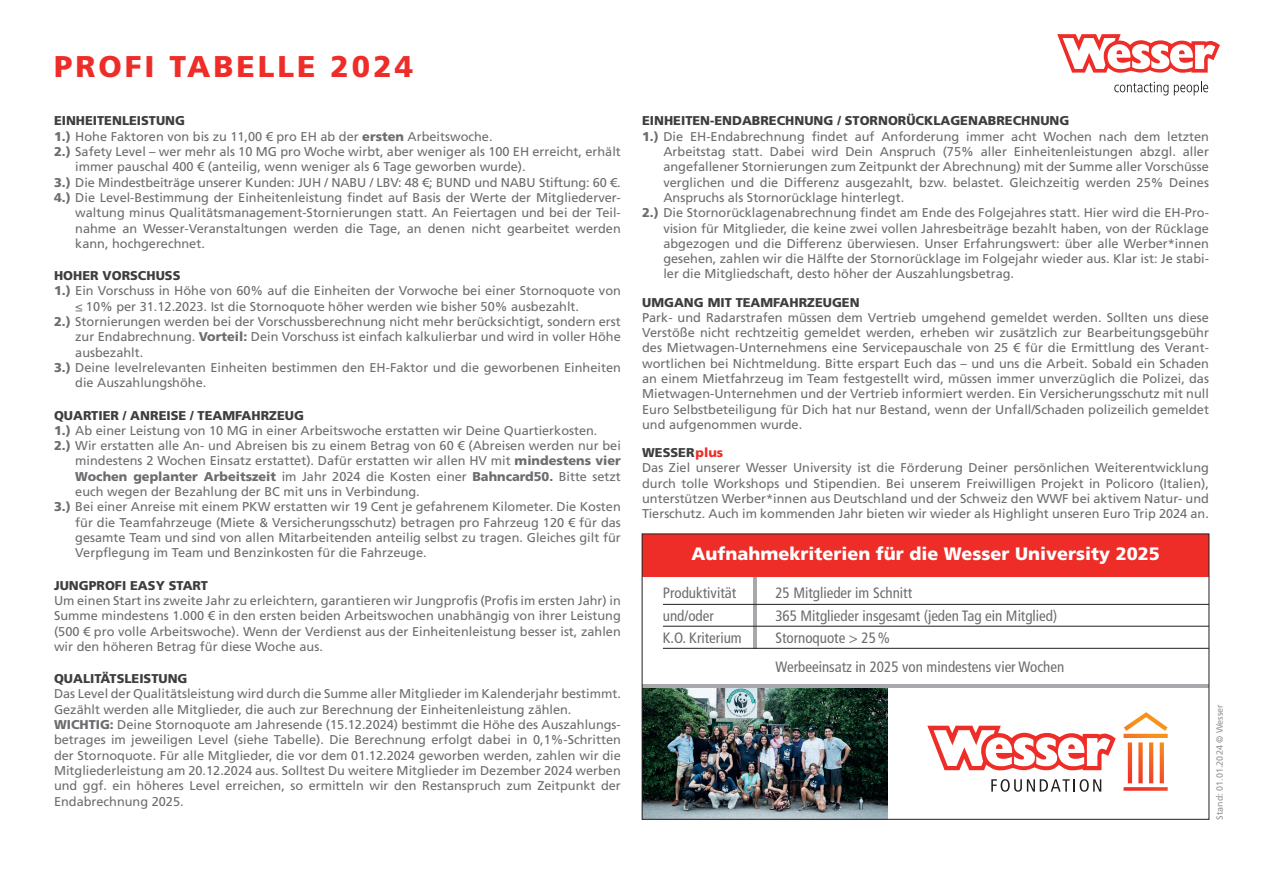
<style>
.page{position:relative;width:1263px;height:893px;background:#fff}
.page>*{position:absolute;margin:0;border:0;box-sizing:border-box;transform-origin:0 0}
.t1{font:900 30px "Frutiger LT Pro";letter-spacing:.1em;color:#ee2d28}
.t2{font:900 18px "Frutiger LT Pro";color:#fff}
.t3{font:condensed 15px/28.7px "Frutiger LT Pro";color:#6c6d70}
.t4{font:12.75px/15.3px "Frutiger LT Pro";color:#6c6d70;text-align:justify}
.t5{font:900 12.75px "Frutiger LT Pro";color:#3e3e3f}
.t6{font:900 12.75px "Frutiger LT Pro";color:#6c6d70}
.t7{font:9px "Frutiger LT Pro";color:#939598}
.s1{font-weight:900}
.s2{font-weight:400}
.s3{font-weight:900;color:#3e3e3f}
.s4{font-weight:900;color:#ee2d28}
</style>
<div class="page">
<img style="left:644px;top:687px;width:243px;height:130px">
<hr style="left:754px;top:565px;width:3px;height:83px;background:#a8a9ad">
<hr style="left:642px;top:684px;width:567px;height:3px;background:#a8a9ad">
<svg style="left:1057px;top:34px;width:163px;height:39px"></svg>
<svg style="left:1114px;top:82px;width:54px;height:13px"></svg>
<svg style="left:1174px;top:81px;width:34px;height:14px"></svg>
<div style="left:642px;top:534px;width:567px;height:42px;background:#ee2d28"></div>
<svg style="left:927px;top:712px;width:241px;height:80px"></svg>
<hr style="left:663px;top:604px;width:546px;height:1px;background:#231f20">
<hr style="left:663px;top:626px;width:546px;height:1px;background:#231f20">
<hr style="left:663px;top:648px;width:546px;height:1px;background:#231f20">
<h1 class="t1" style="left:54px;top:48px;width:361px">PROFI TABELLE 2024</h1>
<p class="t5" style="left:54px;top:113px;width:133px">EINHEITENLEISTUNG</p>
<p class="t4" style="left:54px;top:129px;width:440px"><span class="s1">1.)</span> Hohe Faktoren von bis zu 11,00 € pro EH ab der <span class="s1">ersten</span> Arbeitswoche.</p>
<p class="t4" style="left:54px;top:144px;width:568px"><span class="s1">2.)</span> Safety Level – wer mehr als 10 MG pro Woche wirbt, aber weniger als 100 EH erreicht, erhält</p>
<p class="t4" style="left:75px;top:159px;width:452px">immer pauschal 400 € (anteilig, wenn weniger als 6 Tage geworben wurde).</p>
<p class="t4" style="left:54px;top:175px;width:568px"><span class="s1">3.)</span> Die Mindestbeiträge unserer Kunden: JUH / NABU / LBV: 48 €; BUND und NABU Stiftung: 60 €.</p>
<p class="t4" style="left:54px;top:190px;width:568px"><span class="s1">4.)</span> Die Level-Bestimmung der Einheitenleistung findet auf Basis der Werte der Mitgliederver-</p>
<p class="t4" style="left:75px;top:205px;width:547px">waltung minus Qualitätsmanagement-Stornierungen statt. An Feiertagen und bei der Teil-</p>
<p class="t4" style="left:75px;top:221px;width:547px">nahme an Wesser-Veranstaltungen werden die Tage, an denen nicht gearbeitet werden</p>
<p class="t4" style="left:75px;top:236px;width:131px">kann, hochgerechnet.</p>
<p class="t5" style="left:54px;top:268px;width:128px">HOHER VORSCHUSS</p>
<p class="t4" style="left:54px;top:283px;width:568px"><span class="s1">1.)</span> Ein Vorschuss in Höhe von 60% auf die Einheiten der Vorwoche bei einer Stornoquote von</p>
<p class="t4" style="left:75px;top:299px;width:505px">≤ 10% per 31.12.2023. Ist die Stornoquote höher werden wie bisher 50% ausbezahlt.</p>
<p class="t4" style="left:54px;top:314px;width:568px"><span class="s1">2.)</span> Stornierungen werden bei der Vorschussberechnung nicht mehr berücksichtigt, sondern erst</p>
<p class="t4" style="left:75px;top:329px;width:547px">zur Endabrechnung. <span class="s1">Vorteil:</span> Dein Vorschuss ist einfach kalkulierbar und wird in voller Höhe</p>
<p class="t4" style="left:75px;top:345px;width:70px">ausbezahlt.</p>
<p class="t4" style="left:54px;top:360px;width:568px"><span class="s1">3.)</span> Deine levelrelevanten Einheiten bestimmen den EH-Faktor und die geworbenen Einheiten</p>
<p class="t4" style="left:75px;top:375px;width:133px">die Auszahlungshöhe.</p>
<p class="t5" style="left:54px;top:407px;width:251px">QUARTIER / ANREISE / TEAMFAHRZEUG</p>
<p class="t4" style="left:54px;top:423px;width:545px"><span class="s1">1.)</span> Ab einer Leistung von 10 MG in einer Arbeitswoche erstatten wir Deine Quartierkosten.</p>
<p class="t4" style="left:54px;top:438px;width:568px"><span class="s1">2.)</span> Wir erstatten alle An- und Abreisen bis zu einem Betrag von 60 € (Abreisen werden nur bei</p>
<p class="t4" style="left:75px;top:453px;width:547px">mindestens 2 Wochen Einsatz erstattet). Dafür erstatten wir allen HV mit <span class="s1">mindestens vier</span></p>
<p class="t6" style="left:75px;top:469px;width:547px">Wochen geplanter Arbeitszeit <span class="s2">im Jahr 2024 die Kosten einer</span> Bahncard50. <span class="s2">Bitte setzt</span></p>
<p class="t4" style="left:75px;top:484px;width:346px">euch wegen der Bezahlung der BC mit uns in Verbindung.</p>
<p class="t4" style="left:54px;top:499px;width:568px"><span class="s1">3.)</span> Bei einer Anreise mit einem PKW erstatten wir 19 Cent je gefahrenem Kilometer. Die Kosten</p>
<p class="t4" style="left:75px;top:515px;width:547px">für die Teamfahrzeuge (Miete &amp; Versicherungsschutz) betragen pro Fahrzeug 120 € für das</p>
<p class="t4" style="left:75px;top:530px;width:547px">gesamte Team und sind von allen Mitarbeitenden anteilig selbst zu tragen. Gleiches gilt für</p>
<p class="t4" style="left:75px;top:545px;width:353px">Verpflegung im Team und Benzinkosten für die Fahrzeuge.</p>
<p class="t5" style="left:54px;top:577px;width:155px">JUNGPROFI EASY START</p>
<p class="t4" style="left:54px;top:593px;width:568px">Um einen Start ins zweite Jahr zu erleichtern, garantieren wir Jungprofis (Profis im ersten Jahr) in Summe mindestens 1.000 € in den ersten beiden Arbeitswochen unabhängig von ihrer Leistung (500 € pro volle Arbeitswoche). Wenn der Verdienst aus der Einheitenleistung besser ist, zahlen wir den höheren Betrag für diese Woche aus.</p>
<p class="t5" style="left:54px;top:671px;width:135px">QUALITÄTSLEISTUNG</p>
<p class="t4" style="left:54px;top:686px;width:568px;text-align:left">Das Level der Qualitätsleistung wird durch die Summe aller Mitglieder im Kalenderjahr bestimmt.<br>Gezählt werden alle Mitglieder, die auch zur Berechnung der Einheitenleistung zählen.<br><span class="s1">WICHTIG:</span> Deine Stornoquote am Jahresende (15.12.2024) bestimmt die Höhe des Auszahlungs&shy;betrages im jeweiligen Level (siehe Tabelle). Die Berechnung erfolgt dabei in 0,1%-Schritten der Stornoquote. Für alle Mitglieder, die vor dem 01.12.2024 geworben werden, zahlen wir die Mitgliederleistung am 20.12.2024 aus. Solltest Du weitere Mitglieder im Dezember 2024 werben und ggf. ein höheres Level erreichen, so ermitteln wir den Restanspruch zum Zeitpunkt der Endabrechnung 2025.</p>
<p class="t5" style="left:642px;top:113px;width:429px">EINHEITEN-ENDABRECHNUNG / STORNORÜCKLAGENABRECHNUNG</p>
<p class="t4" style="left:642px;top:129px;width:568px"><span class="s1">1.)</span> Die EH-Endabrechnung findet auf Anforderung immer acht Wochen nach dem letzten</p>
<p class="t4" style="left:663px;top:144px;width:547px">Arbeitstag statt. Dabei wird Dein Anspruch (75% aller Einheitenleistungen abzgl. aller</p>
<p class="t4" style="left:663px;top:159px;width:547px">angefallener Stornierungen zum Zeitpunkt der Abrechnung) mit der Summe aller Vorschüsse</p>
<p class="t4" style="left:663px;top:175px;width:547px">verglichen und die Differenz ausgezahlt, bzw. belastet. Gleichzeitig werden 25% Deines</p>
<p class="t4" style="left:663px;top:190px;width:242px">Anspruchs als Stornorücklage hinterlegt.</p>
<p class="t4" style="left:642px;top:205px;width:568px"><span class="s1">2.)</span> Die Stornorücklagenabrechnung findet am Ende des Folgejahres statt. Hier wird die EH-Pro-</p>
<p class="t4" style="left:663px;top:221px;width:547px">vision für Mitglieder, die keine zwei vollen Jahresbeiträge bezahlt haben, von der Rücklage</p>
<p class="t4" style="left:663px;top:236px;width:547px">abgezogen und die Differenz überwiesen. Unser Erfahrungswert: über alle Werber*innen</p>
<p class="t4" style="left:663px;top:251px;width:547px">gesehen, zahlen wir die Hälfte der Stornorücklage im Folgejahr wieder aus. Klar ist: Je stabi-</p>
<p class="t4" style="left:663px;top:266px;width:352px">ler die Mitgliedschaft, desto höher der Auszahlungsbetrag.</p>
<p class="t5" style="left:642px;top:294px;width:219px">UMGANG MIT TEAMFAHRZEUGEN</p>
<p class="t4" style="left:642px;top:310px;width:568px">Park- und Radarstrafen müssen dem Vertrieb umgehend gemeldet werden. Sollten uns diese Verstöße nicht rechtzeitig gemeldet werden, erheben wir zusätzlich zur Bearbeitungsgebühr des Mietwagen-Unternehmens eine Servicepauschale von 25 € für die Ermittlung des Verant&shy;wortlichen bei Nichtmeldung. Bitte erspart Euch das – und uns die Arbeit. Sobald ein Schaden an einem Mietfahrzeug im Team festgestellt wird, müssen immer unverzüglich die Polizei, das Mietwagen-Unternehmen und der Vertrieb informiert werden. Ein Versicherungsschutz mit null Euro Selbstbeteiligung für Dich hat nur Bestand, wenn der Unfall/Schaden polizeilich gemeldet und aufgenommen wurde.</p>
<p class="t4" style="left:642px;top:445px;width:568px;text-align:left"><span class="s3">WESSER</span><span class="s4">plus<br></span>Das Ziel unserer Wesser University ist die Förderung Deiner persönlichen Weiterentwicklung durch tolle Workshops und Stipendien. Bei unserem Freiwilligen Projekt in Policoro (Italien), unterstützen Werber*innen aus Deutschland und der Schweiz den WWF bei aktivem Natur- und Tierschutz. Auch im kommenden Jahr bieten wir wieder als Highlight unseren Euro Trip 2024 an.</p>
<h2 class="t2" style="left:691px;top:543px;width:470px">Aufnahmekriterien für die Wesser University 2025</h2>
<p class="t3" style="left:663px;top:579px;width:75px">Produktivität</p>
<p class="t3" style="left:775px;top:579px;width:138px">25 Mitglieder im Schnitt</p>
<p class="t3" style="left:663px;top:601px;width:53px">und/oder</p>
<p class="t3" style="left:775px;top:601px;width:283px">365 Mitglieder insgesamt (jeden Tag ein Mitglied)</p>
<p class="t3" style="left:663px;top:623px;width:80px">K.O. Kriterium</p>
<p class="t3" style="left:775px;top:623px;width:290px">Stornoquote &gt; 25%<br>Werbeeinsatz in 2025 von mindestens vier Wochen</p>
<p class="t7" style="left:1214px;top:819px;width:117px;rotate:-90deg">Stand: 01.01.2024 © Wesser</p>
</div>
